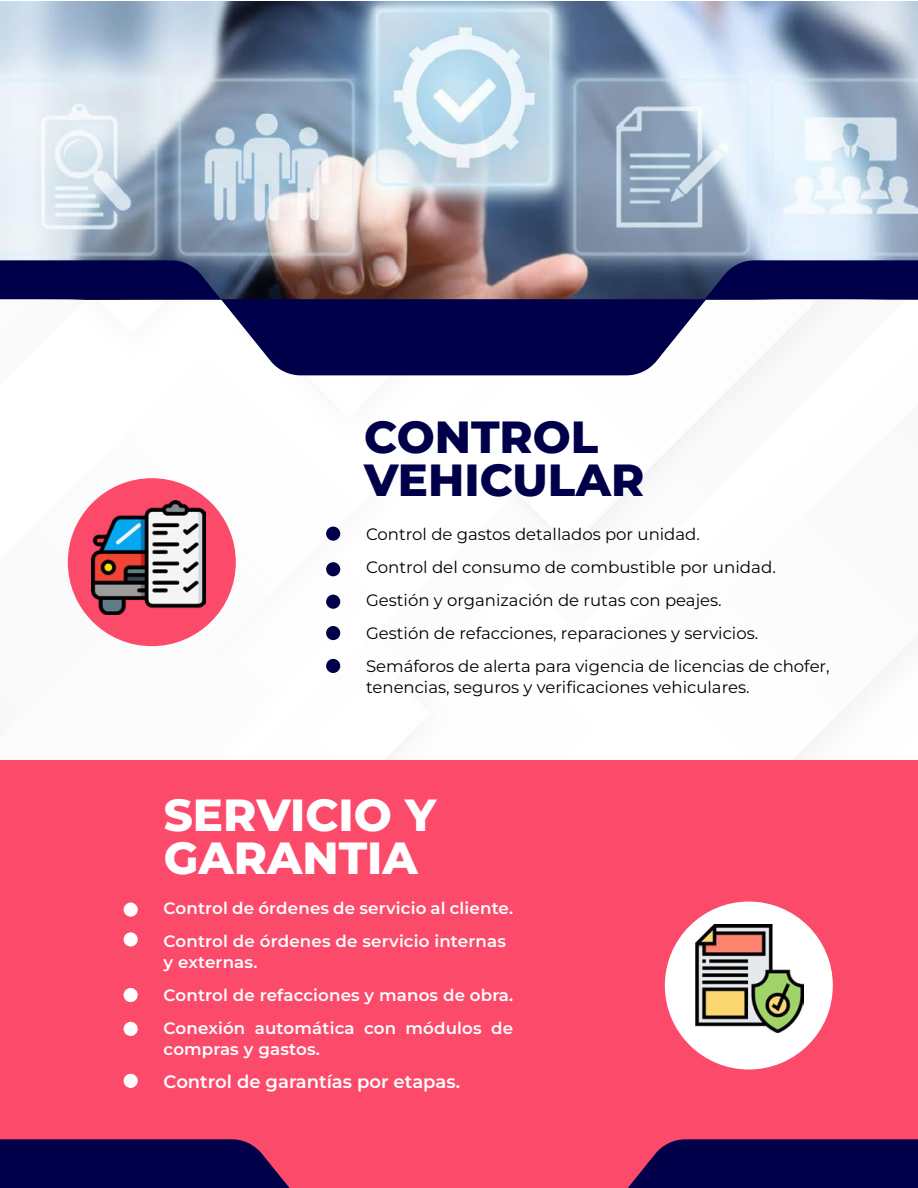
<style>
.page{position:relative;width:918px;height:1188px;background:#fff}
.page>*{position:absolute;margin:0;border:0;box-sizing:border-box;transform-origin:0 0}
.t1{font:800 45px/43.5px "Montserrat";color:#fff}
.t2{font:800 45px/43.5px "Montserrat";color:#00004a}
.t3{font:600 18px "Montserrat";color:#fff}
.t4{font:16.5px/33px "Montserrat";color:#000}
.t5{font:600 16.5px/33px "Montserrat";letter-spacing:.01em;color:#fff}
</style>
<div class="page">
<div style="left:0;top:760px;width:918px;height:428px;background:#fc4a6b"></div>
<div style="left:124px;top:903px;width:14px;height:14px;background:#fff;border-radius:50%"></div>
<div style="left:124px;top:932px;width:14px;height:15px;background:#fff;border-radius:50%"></div>
<div style="left:124px;top:988px;width:14px;height:14px;background:#fff;border-radius:50%"></div>
<div style="left:124px;top:1022px;width:14px;height:14px;background:#fff;border-radius:50%"></div>
<div style="left:124px;top:1074px;width:14px;height:14px;background:#fff;border-radius:50%"></div>
<div style="left:665px;top:902px;width:168px;height:168px;background:#fff;border-radius:50%"></div>
<img style="left:696px;top:925px;width:108px;height:108px">
<img style="left:0;top:1px;width:918px;height:259px">
<div style="left:326px;top:527px;width:14px;height:14px;background:#00004a;border-radius:50%"></div>
<div style="left:326px;top:626px;width:14px;height:14px;background:#00004a;border-radius:50%"></div>
<div style="left:326px;top:659px;width:14px;height:14px;background:#00004a;border-radius:50%"></div>
<div style="left:326px;top:595px;width:14px;height:14px;background:#00004a;border-radius:50%"></div>
<div style="left:326px;top:562px;width:14px;height:14px;background:#00004a;border-radius:50%"></div>
<div style="left:68px;top:478px;width:168px;height:168px;background:#fc4a6b;border-radius:50%"></div>
<img style="left:92px;top:501px;width:114px;height:114px">
<svg style="left:0;top:1139px;width:290px;height:49px;background:#13054c"></svg>
<svg style="left:628px;top:1139px;width:290px;height:49px;background:#13054c"></svg>
<svg style="left:0;top:260px;width:918px;height:115px"></svg>
<h1 class="t2" style="left:364px;top:412px;width:282px">CONTROL<br>VEHICULAR</h1>
<p class="t4" style="left:366px;top:517px;width:465px">Control de gastos detallados por unidad.<br>Control del consumo de combustible por unidad.<br>Gestión y organización de rutas con peajes.<br>Gestión de refacciones, reparaciones y servicios.<br>Semáforos de alerta para vigencia de licencias de chofer,</p>
<p class="t4" style="left:366px;top:670px;width:385px">tenencias, seguros y verificaciones vehiculares.</p>
<h1 class="t1" style="left:164px;top:791px;width:274px">SERVICIO Y<br>GARANTIA</h1>
<p class="t5" style="left:164px;top:891px;width:351px">Control de órdenes de servicio al cliente.<br>Control de órdenes de servicio internas</p>
<p class="t5" style="left:164px;top:945px;width:351px">y externas.<br>Control de refacciones y manos de obra.<br>Conexión automática con módulos de</p>
<p class="t5" style="left:164px;top:1032px;width:158px">compras y gastos.</p>
<p class="t3" style="left:164px;top:1069px;width:298px">Control de garantías por etapas.</p>
</div>
